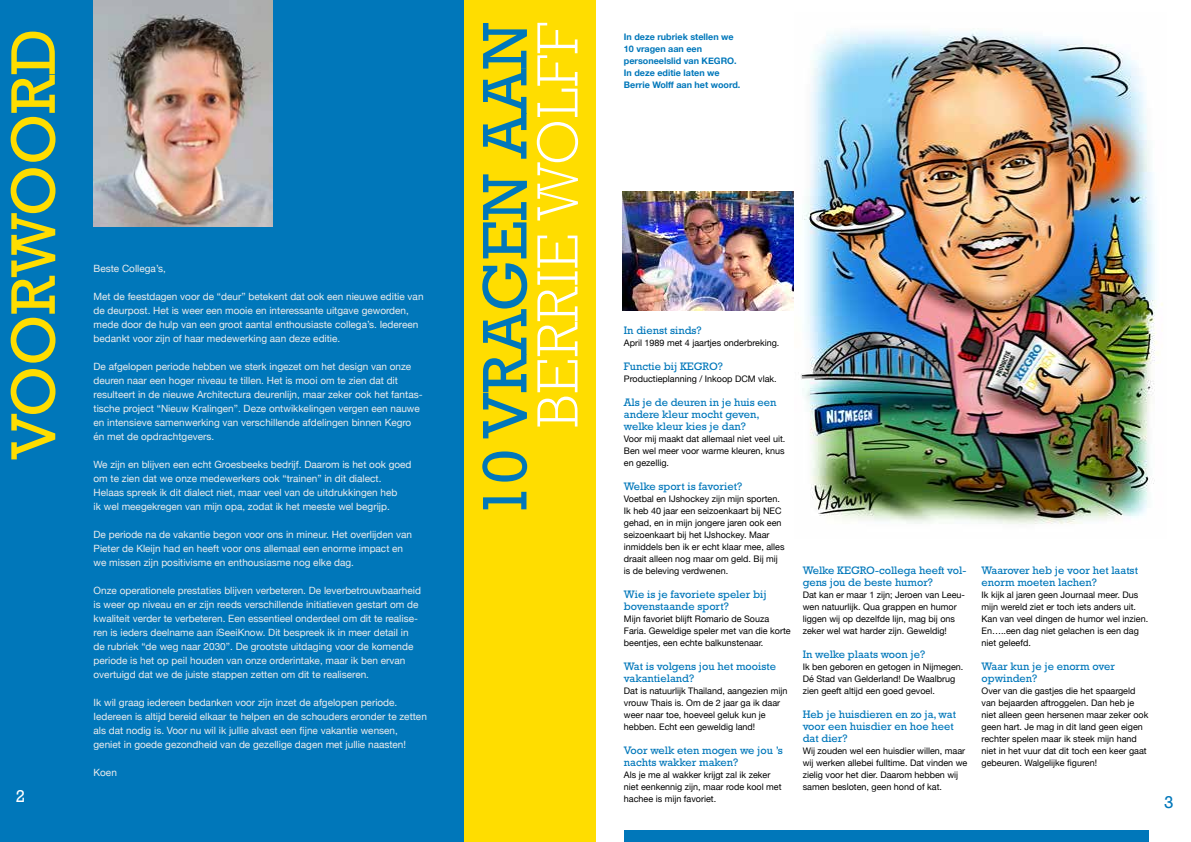
<style>
.page{position:relative;width:1191px;height:842px;background:#fff}
.page>*{position:absolute;margin:0;border:0;box-sizing:border-box;transform-origin:0 0}
.t1{font:64px "Rockwell Std";color:#0077ba}
.t2{font:64px "Rockwell Std";color:#fd0}
.t3{font:300 59px "Rockwell Std";letter-spacing:.02em;color:#fff}
.t4{font:16px "Rockwell";color:#fff}
.t5{font:16px "Rockwell";color:#0077ba}
.t6{font:11px/12px "Rockwell Std";color:#0077ba}
.t7{font:10px/14px "Helvetica Neue";color:#ededed}
.t8{font:9px/12px "Helvetica Neue";color:#000}
.t9{font:700 9px/12px "Helvetica Neue";color:#0077ba}
</style>
<div class="page">
<div style="left:0;top:0;width:478px;height:842px;background:#0077ba"></div>
<div style="left:624px;top:831px;width:524px;height:11px;background:#0077ba"></div>
<img style="left:94px;top:0;width:178px;height:226px">
<img style="left:622px;top:191px;width:172px;height:119px">
<div style="left:463px;top:0;width:132px;height:842px;background:#fd0"></div>
<img style="left:800px;top:30px;width:363px;height:494px">
<h1 class="t2" style="left:-4px;top:459px;width:432px;rotate:-90deg">VOORWOORD</h1>
<h3 class="t4" style="left:16px;top:787px;width:11px">2</h3>
<p class="t7" style="left:94px;top:262px;width:74px">Beste Collega’s,</p>
<p class="t7" style="left:94px;top:290px;width:331px">Met de feestdagen voor de “deur” betekent dat ook een nieuwe editie van de deurpost. Het is weer een mooie en interessante uitgave geworden, mede door de hulp van een groot aantal enthousiaste collega’s. Iedereen bedankt voor zijn of haar medewerking aan deze editie.</p>
<p class="t7" style="left:94px;top:360px;width:330px">De afgelopen periode hebben we sterk ingezet om het design van onze deuren naar een hoger niveau te tillen. Het is mooi om te zien dat dit resulteert in de nieuwe Architectura deurenlijn, maar zeker ook het fantas&shy;tische project “Nieuw Kralingen”. Deze ontwikkelingen vergen een nauwe en intensieve samenwerking van verschillende afdelingen binnen Kegro én met de opdrachtgevers.</p>
<p class="t7" style="left:94px;top:458px;width:319px">We zijn en blijven een echt Groesbeeks bedrijf. Daarom is het ook goed om te zien dat we onze medewerkers ook “trainen” in dit dialect.<br>Helaas spreek ik dit dialect niet, maar veel van de uitdrukkingen heb<br>ik wel meegekregen van mijn opa, zodat ik het meeste wel begrijp.</p>
<p class="t7" style="left:94px;top:528px;width:320px">De periode na de vakantie begon voor ons in mineur. Het overlijden van<br>Pieter de Kleijn had en heeft voor ons allemaal een enorme impact en we missen zijn positivisme en enthousiasme nog elke dag.</p>
<p class="t7" style="left:94px;top:584px;width:329px">Onze operationele prestaties blijven verbeteren. De leverbetrouwbaarheid is weer op niveau en er zijn reeds verschillende initiatieven gestart om de kwaliteit verder te verbeteren. Een essentieel onderdeel om dit te realise&shy;ren is ieders deelname aan iSeeiKnow. Dit bespreek ik in meer detail in de rubriek “de weg naar 2030”. De grootste uitdaging voor de komende periode is het op peil houden van onze orderintake, maar ik ben ervan overtuigd dat we de juiste stappen zetten om dit te realiseren.</p>
<p class="t7" style="left:94px;top:696px;width:335px">Ik wil graag iedereen bedanken voor zijn inzet de afgelopen periode.<br>Iedereen is altijd bereid elkaar te helpen en de schouders eronder te zetten als dat nodig is. Voor nu wil ik jullie alvast een fijne vakantie wensen, geniet in goede gezondheid van de gezellige dagen met jullie naasten!</p>
<p class="t7" style="left:94px;top:766px;width:25px">Koen</p>
<h1 class="t1" style="left:468px;top:518px;width:497px;rotate:-90deg">10 VRAGEN AAN</h1>
<h2 class="t3" style="left:524px;top:427px;width:406px;rotate:-90deg">BERRIE WOLFF</h2>
<p class="t9" style="left:624px;top:31px;width:118px">In deze rubriek stellen we<br>10 vragen aan een personeelslid van KEGRO.<br>In deze editie laten we<br>Berrie Wolff aan het woord.</p>
<p class="t6" style="left:624px;top:325px;width:79px">In dienst sinds?</p>
<p class="t8" style="left:624px;top:338px;width:157px">April 1989 met 4 jaartjes onderbreking.</p>
<p class="t6" style="left:624px;top:361px;width:101px">Functie bij KEGRO?</p>
<p class="t8" style="left:624px;top:374px;width:154px">Productieplanning / Inkoop DCM vlak.</p>
<p class="t6" style="left:624px;top:397px;width:154px">Als je de deuren in je huis een andere kleur mocht geven, welke kleur kies je dan?</p>
<p class="t8" style="left:624px;top:434px;width:163px;text-align:justify">Voor mij maakt dat allemaal niet veel uit.<br>Ben wel meer voor warme kleuren, knus en gezellig.</p>
<p class="t6" style="left:624px;top:481px;width:120px">Welke sport is favoriet?</p>
<p class="t8" style="left:624px;top:494px;width:162px">Voetbal en IJshockey zijn mijn sporten.<br>Ik heb 40 jaar een seizoenkaart bij NEC gehad, en in mijn jongere jaren ook een seizoenkaart bij het IJshockey. Maar inmiddels ben ik er echt klaar mee, alles draait alleen nog maar om geld. Bij mij is de beleving verdwenen.</p>
<p class="t6" style="left:624px;top:589px;width:144px">Wie is je favoriete speler bij bovenstaande sport?</p>
<p class="t8" style="left:624px;top:614px;width:168px">Mijn favoriet blijft Romario de Souza<br>Faria. Geweldige speler met van die korte beentjes, een echte balkunstenaar.</p>
<p class="t6" style="left:624px;top:661px;width:154px">Wat is volgens jou het mooiste vakantieland?</p>
<p class="t8" style="left:624px;top:686px;width:165px">Dat is natuurlijk Thailand, aangezien mijn vrouw Thais is. Om de 2 jaar ga ik daar weer naar toe, hoeveel geluk kun je hebben. Echt een geweldig land!</p>
<p class="t6" style="left:624px;top:745px;width:160px">Voor welk eten mogen we jou ’s nachts wakker maken?</p>
<p class="t8" style="left:624px;top:770px;width:159px">Als je me al wakker krijgt zal ik zeker niet eenkennig zijn, maar rode kool met hachee is mijn favoriet.</p>
<p class="t6" style="left:802px;top:565px;width:165px">Welke KEGRO-collega heeft vol&shy;gens jou de beste humor?</p>
<p class="t8" style="left:802px;top:590px;width:164px">Dat kan er maar 1 zijn; Jeroen van Leeu&shy;wen natuurlijk. Qua grappen en humor liggen wij op dezelfde lijn, mag bij ons zeker wel wat harder zijn. Geweldig!</p>
<p class="t6" style="left:802px;top:649px;width:124px">In welke plaats woon je?</p>
<p class="t8" style="left:802px;top:662px;width:162px">Ik ben geboren en getogen in Nijmegen.<br>Dé Stad van Gelderland! De Waalbrug zien geeft altijd een goed gevoel.</p>
<p class="t6" style="left:802px;top:709px;width:155px">Heb je huisdieren en zo ja, wat voor een huisdier en hoe heet dat dier?</p>
<p class="t8" style="left:802px;top:746px;width:166px">Wij zouden wel een huisdier willen, maar wij werken allebei fulltime. Dat vinden we zielig voor het dier. Daarom hebben wij samen besloten, geen hond of kat.</p>
<p class="t6" style="left:981px;top:565px;width:158px">Waarover heb je voor het laatst enorm moeten lachen?</p>
<p class="t8" style="left:981px;top:590px;width:168px">Ik kijk al jaren geen Journaal meer. Dus mijn wereld ziet er toch iets anders uit.<br>Kan van veel dingen de humor wel inzien.<br>En…..een dag niet gelachen is een dag niet geleefd.</p>
<p class="t6" style="left:981px;top:661px;width:135px">Waar kun je je enorm over opwinden?</p>
<p class="t8" style="left:981px;top:686px;width:168px">Over van die gastjes die het spaargeld van bejaarden aftroggelen. Dan heb je niet alleen geen hersenen maar zeker ook geen hart. Je mag in dit land geen eigen rechter spelen maar ik steek mijn hand niet in het vuur dat dit toch een keer gaat gebeuren. Walgelijke figuren!</p>
<h3 class="t5" style="left:1164px;top:793px;width:11px">3</h3>
</div>
